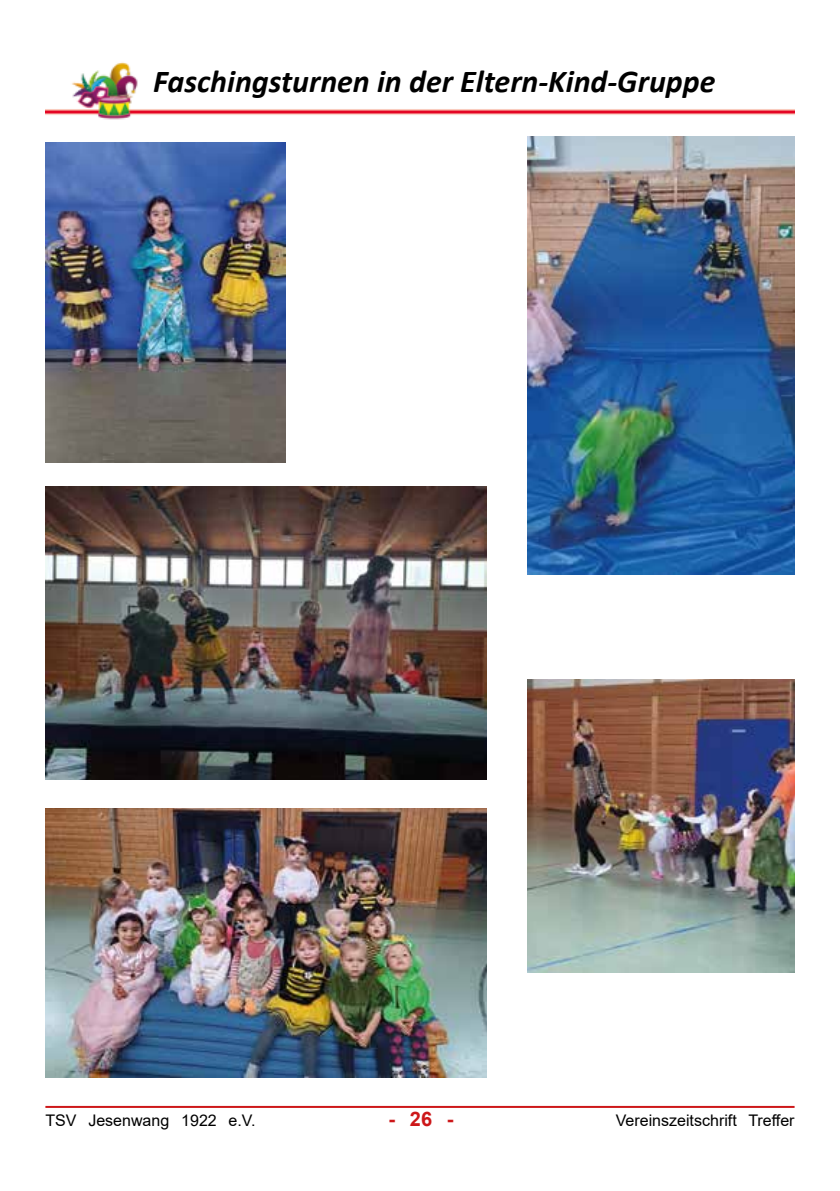
<style>
.page{position:relative;width:840px;height:1191px;background:#fff}
.page>*{position:absolute;margin:0;border:0;box-sizing:border-box;transform-origin:0 0}
.t1{font:italic 700 32px "Calibri";color:#000}
.t2{font:700 20px "Arial";color:#cd1719}
.t3{font:16px "Arial";color:#000}
</style>
<div class="page">
<img style="left:45px;top:62px;width:749px;height:58px">
<hr style="left:45px;top:1106px;width:749px;height:2px;background:#cd1719">
<img style="left:45px;top:142px;width:240px;height:320px">
<img style="left:46px;top:487px;width:440px;height:293px">
<img style="left:527px;top:136px;width:267px;height:438px">
<img style="left:45px;top:808px;width:441px;height:269px">
<img style="left:527px;top:679px;width:267px;height:293px">
<h1 class="t1" style="left:153px;top:59px;width:563px">Faschingsturnen in der Eltern-Kind-Gruppe</h1>
<p class="t3" style="left:45px;top:1109px;width:212px">TSV Jesenwang 1922 e.V.</p>
<p class="t2" style="left:388px;top:1105px;width:67px">- 26 -</p>
<p class="t3" style="left:615px;top:1109px;width:180px">Vereinszeitschrift Treffer</p>
</div>
